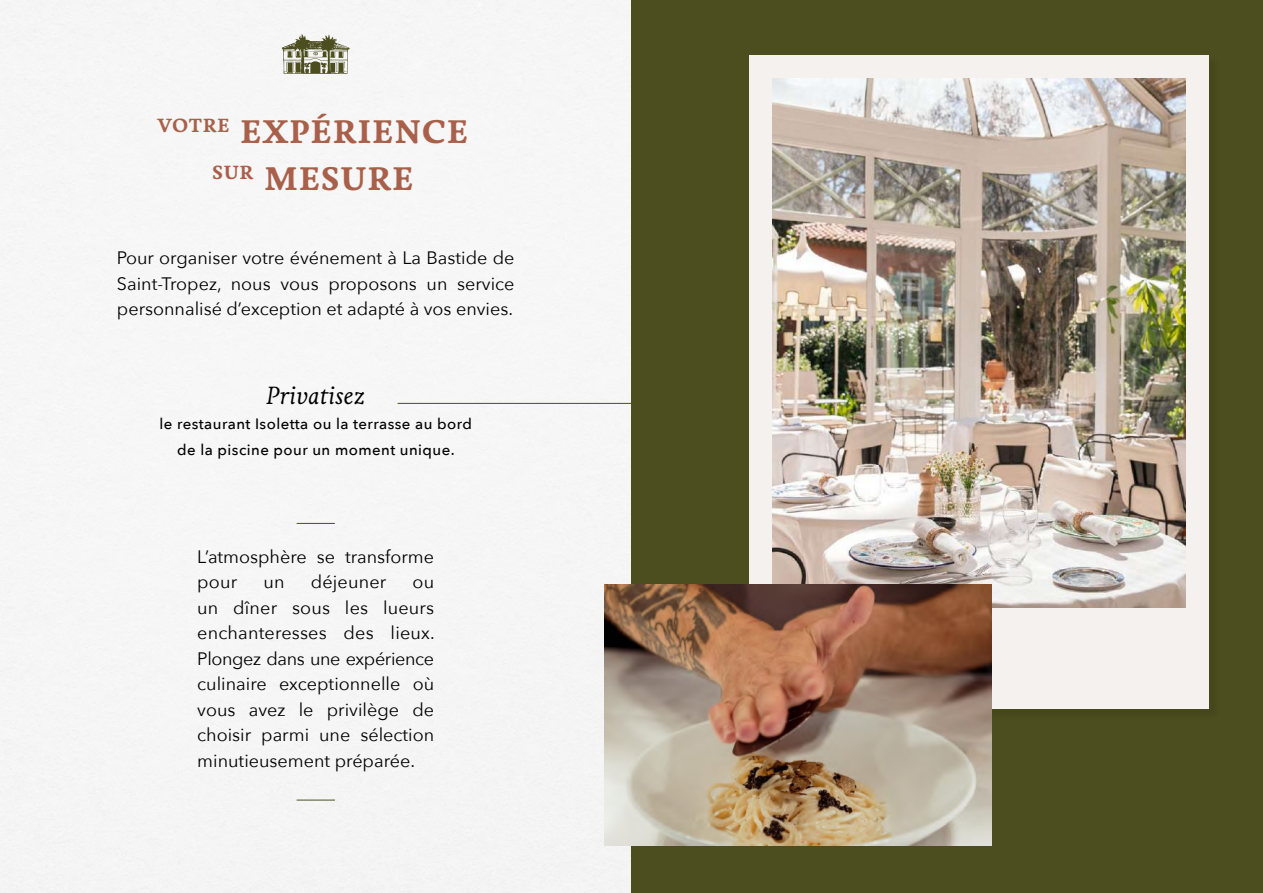
<style>
.page{position:relative;width:1263px;height:893px;background:#fff}
.page>*{position:absolute;margin:0;border:0;box-sizing:border-box;transform-origin:0 0}
.t1{font:700 33.45px/47.5px "Livory";letter-spacing:.025em;color:#a9604a;text-align:center}
.t2{font:italic 25.5px "Livory";color:#000}
.t3{font:18px/25.5px "Avenir Next";color:#000;text-align:justify}
.t4{font:500 15px/25.5px "Avenir Next";letter-spacing:.03em;color:#000;text-align:center}
</style>
<div class="page">
<div style="left:631px;top:0;width:632px;height:893px;background:#4c4e1f"></div>
<hr style="left:398px;top:403px;width:233px;height:1px;background:#4c4e1f">
<svg style="left:282px;top:34px;width:68px;height:40px"></svg>
<hr style="left:297px;top:800px;width:38px;height:1px;background:#4c4e1f">
<hr style="left:297px;top:523px;width:38px;height:1px;background:#4c4e1f">
<div style="left:750px;top:57px;width:471px;height:663px;background:#47491d"></div>
<div style="left:749px;top:55px;width:460px;height:653px;background:#f4f1ee"></div>
<img style="left:773px;top:79px;width:412px;height:528px">
<img style="left:604px;top:584px;width:388px;height:261px">
<h1 class="t1" style="left:158px;top:108px;width:312px"><sup>VOTRE</sup> EXPÉRIENCE<br><sup>SUR</sup> MESURE</h1>
<p class="t3" style="left:117px;top:245px;width:399px">Pour organiser votre événement à La Bastide de Saint-Tropez, nous vous proposons un service personnalisé d’exception et adapté à vos envies.</p>
<h2 class="t2" style="left:266px;top:380px;width:100px">Privatisez</h2>
<p class="t4" style="left:160px;top:411px;width:314px">le restaurant Isoletta ou la terrasse au bord de la piscine pour un moment unique.</p>
<p class="t3" style="left:197px;top:543px;width:238px">L’atmosphère se transforme pour</p>
<p class="t3" style="left:263px;top:569px;width:23px">un</p>
<p class="t3" style="left:311px;top:569px;width:77px">déjeuner</p>
<p class="t3" style="left:197px;top:569px;width:239px;text-indent:215px">ou un dîner sous les lueurs enchanteresses des lieux.<br>Plongez dans une expérience culinaire exceptionnelle où vous avez le privilège de choisir parmi une sélection minutieusement préparée.</p>
</div>
